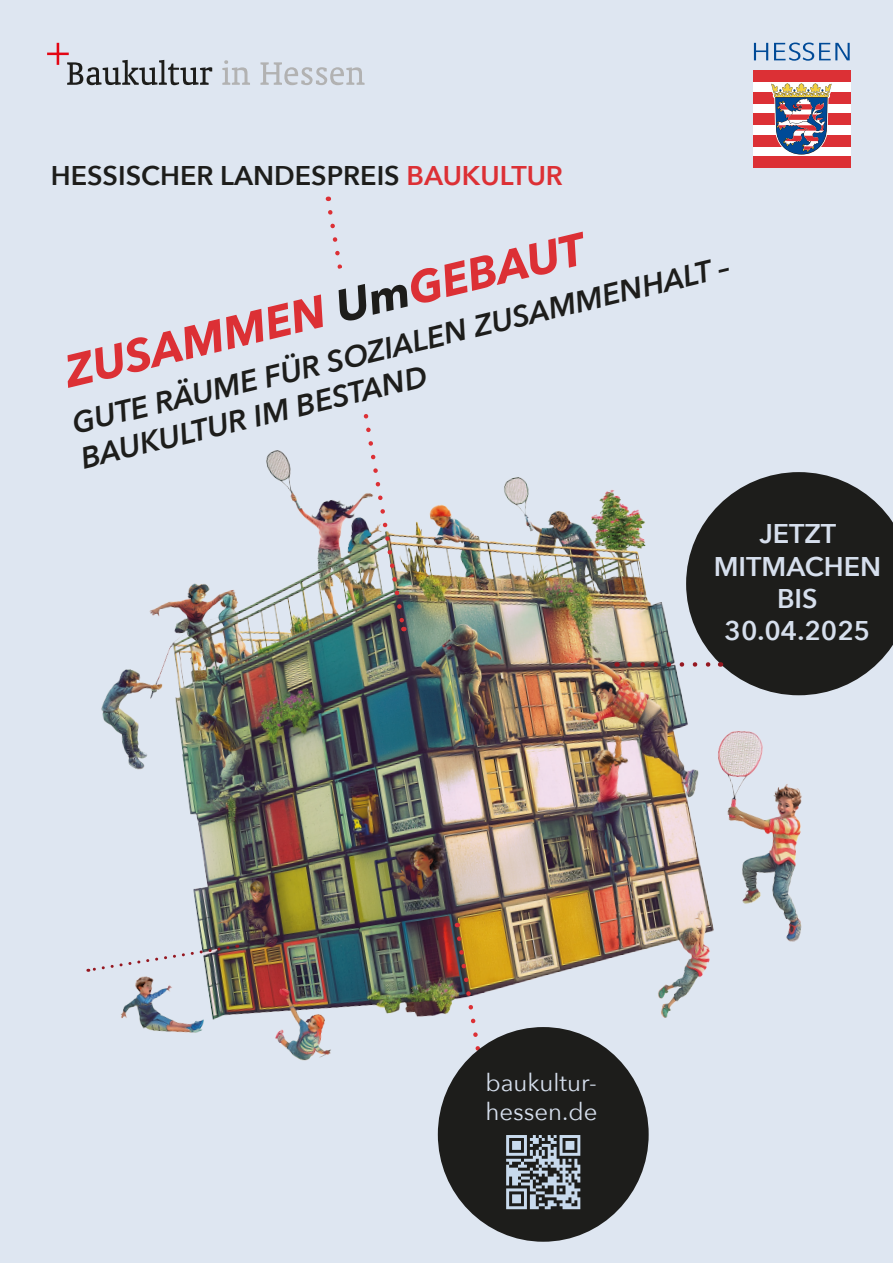
<style>
.page{position:relative;width:893px;height:1263px;background:#dee6f1}
.page>*{position:absolute;margin:0;border:0;box-sizing:border-box;transform-origin:0 0}
.t1{font:italic 700 45px "Avenir Next";color:#dc3035}
.t2{font:italic 600 30px/37.5px "Avenir Next";color:#1d1d1b}
.t3{font:600 27px "Avenir Next";color:#1d1d1b}
.t4{font:600 27px/32.4px "Avenir Next";color:#d6dfed;text-align:center}
.t5{font:24px/28.8px "Avenir Next";color:#d6dfed}
.s1{color:#dc3035}
.s2{color:#1d1d1b}
</style>
<div class="page">
<div style="left:753px;top:72px;width:97px;height:96px;background:#fff"></div>
<div style="left:753px;top:71px;width:97px;height:11px;background:#dc3035"></div>
<div style="left:753px;top:92px;width:97px;height:11px;background:#dc3035"></div>
<div style="left:753px;top:114px;width:97px;height:11px;background:#dc3035"></div>
<div style="left:753px;top:135px;width:97px;height:11px;background:#dc3035"></div>
<div style="left:753px;top:156px;width:97px;height:12px;background:#dc3035"></div>
<svg style="left:754px;top:43px;width:14px;height:17px"></svg>
<svg style="left:774px;top:43px;width:76px;height:18px"></svg>
<svg style="left:770px;top:83px;width:63px;height:72px"></svg>
<svg style="left:222px;top:60px;width:28px;height:25px"></svg>
<svg style="left:260px;top:62px;width:105px;height:23px"></svg>
<svg style="left:47px;top:43px;width:165px;height:42px"></svg>
<svg style="left:842px;top:480px;width:51px;height:207px;fill:#1d1d1b"></svg>
<img style="left:86px;top:473px;width:756px;height:599px">
<svg style="left:88px;top:944px;width:143px;height:29px"></svg>
<svg style="left:629px;top:662px;width:85px;height:5px"></svg>
<img style="left:325px;top:477px;width:82px;height:154px">
<svg style="left:454px;top:933px;width:30px;height:130px"></svg>
<svg style="left:86px;top:223px;width:729px;height:254px"></svg>
<div style="left:438px;top:1027px;width:211px;height:215px;background:#1d1d1b;border-radius:50%"></div>
<svg style="left:506px;top:1135px;width:74px;height:74px"></svg>
<p class="t3" style="left:51px;top:152px;width:514px">HESSISCHER LANDESPREIS <span class="s1">BAUKULTUR</span></p>
<p class="t1" style="left:57px;top:336px;width:534px;rotate:-14deg">ZUSAMMEN <span class="s2">Um</span>GEBAUT</p>
<p class="t2" style="left:68px;top:401px;width:676px;rotate:-13deg">GUTE RÄUME FÜR SOZIALEN ZUSAMMENHALT –<br>BAUKULTUR IM BESTAND</p>
<p class="t4" style="left:714px;top:517px;width:169px">JETZT<br>MITMACHEN<br>BIS<br>30.04.2025</p>
<p class="t5" style="left:485px;top:1067px;width:113px">baukultur&shy;hessen.de</p>
</div>
